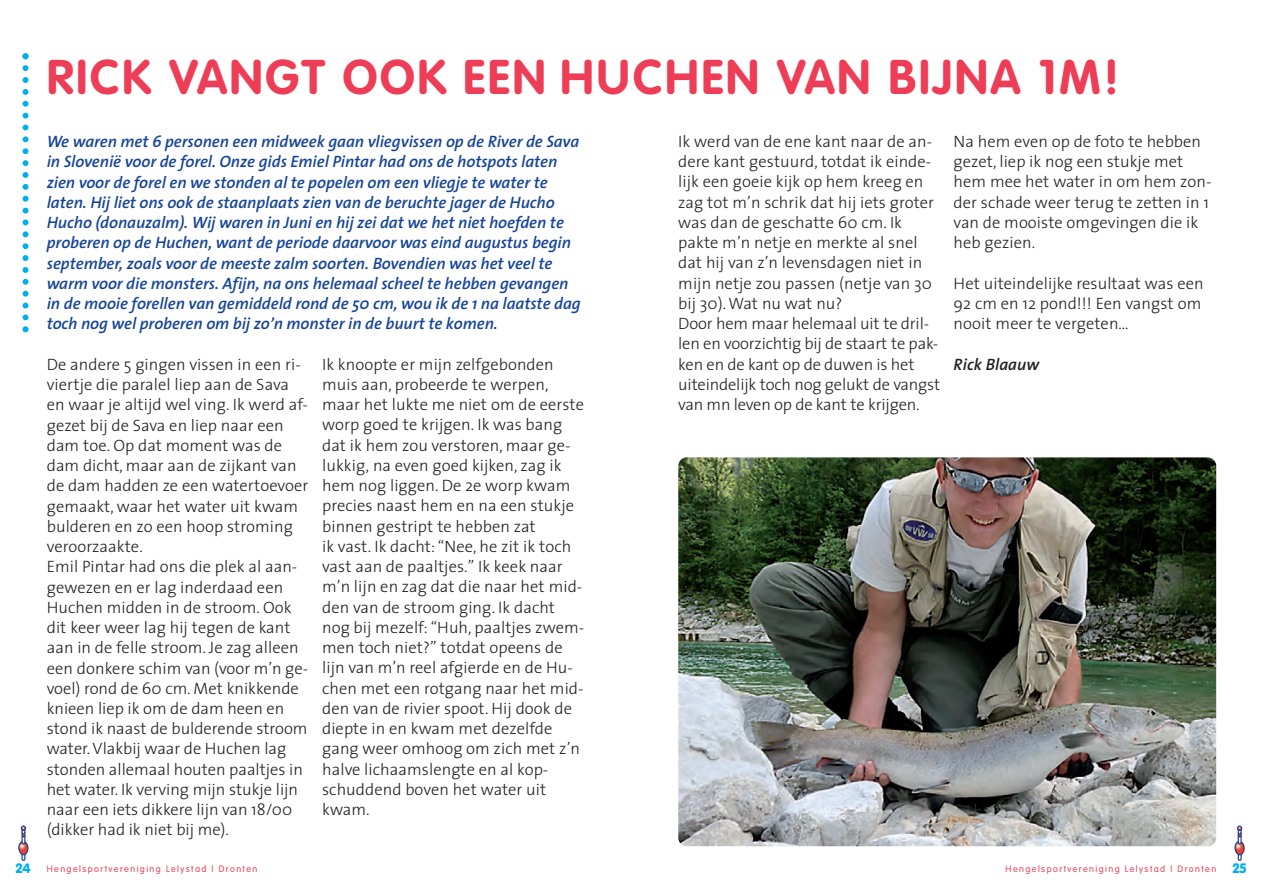
<style>
.page{position:relative;width:1263px;height:893px;background:#fff}
.page>*{position:absolute;margin:0;border:0;box-sizing:border-box;transform-origin:0 0}
.t1{font:700 48px "VAG Rounded";letter-spacing:.055em;color:#ee3d56}
.t2{font:300 16.5px/20.2px "The Sans";letter-spacing:.005em;color:#231f20}
.t3{font:italic 600 16.5px/20.2px "Thesis Sans";color:#154398}
.t4{font:italic 600 16.5px "The Sans";letter-spacing:.005em;color:#231f20}
.t5{font:300 9px "VAG Rounded";letter-spacing:.16em;color:#ee3d56}
.s1{font-weight:900;font-size:13.5px;color:#00aeef}
</style>
<div class="page">
<div style="left:1238px;top:845px;width:4px;height:16px;border:1px solid #1b3f94"></div>
<svg style="left:1235px;top:841px;width:9px;height:14px"></svg>
<div style="left:1234px;top:841px;width:11px;height:14px;border:1px solid #1b3f94;border-radius:50%"></div>
<div style="left:1238px;top:828px;width:4px;height:16px;border:1px solid #1b3f94"></div>
<svg style="left:1237px;top:825px;width:5px;height:13px"></svg>
<svg style="left:23px;top:53px;width:6px;height:279px"></svg>
<div style="left:22px;top:845px;width:3px;height:16px;border:1px solid #1b3f94"></div>
<svg style="left:19px;top:841px;width:9px;height:14px"></svg>
<div style="left:18px;top:841px;width:11px;height:14px;border:1px solid #1b3f94;border-radius:50%"></div>
<div style="left:22px;top:828px;width:3px;height:16px;border:1px solid #1b3f94"></div>
<svg style="left:21px;top:825px;width:5px;height:13px"></svg>
<img style="left:678px;top:457px;width:538px;height:389px;border-radius:9px">
<h1 class="t1" style="left:47px;top:57px;width:1074px">RICK VANGT OOK EEN HUCHEN VAN BIJNA 1M!</h1>
<p class="t3" style="left:47px;top:133px;width:535px">We waren met 6 personen een midweek gaan vliegvissen op de River de Sava in Slovenië voor de forel. Onze gids Emiel Pintar had ons de hotspots laten zien voor de forel en we stonden al te popelen om een vliegje te water te laten. Hij liet ons ook de staanplaats zien van de beruchte jager de Hucho Hucho (donauzalm). Wij waren in Juni en hij zei dat we het niet hoefden te proberen op de Huchen, want de periode daarvoor was eind augustus begin september, zoals voor de meeste zalm soorten. Bovendien was het veel te warm voor die monsters. Afijn, na ons helemaal scheel te hebben gevangen in de mooie forellen van gemiddeld rond de 50 cm, wou ik de 1 na laatste dag toch nog wel proberen om bij zo’n monster in de buurt te komen.</p>
<p class="t2" style="left:678px;top:133px;width:263px">Ik werd van de ene kant naar de an&shy;dere kant gestuurd, totdat ik einde&shy;lijk een goeie kijk op hem kreeg en zag tot m’n schrik dat hij iets groter was dan de geschatte 60 cm. Ik pakte m’n netje en merkte al snel dat hij van z’n levensdagen niet in mijn netje zou passen (netje van 30 bij 30). Wat nu wat nu?<br>Door hem maar helemaal uit te dril&shy;len en voorzichtig bij de staart te pak&shy;ken en de kant op de duwen is het uiteindelijk toch nog gelukt de vangst van mn leven op de kant te krijgen.</p>
<p class="t2" style="left:954px;top:133px;width:259px">Na hem even op de foto te hebben gezet, liep ik nog een stukje met hem mee het water in om hem zon&shy;der schade weer terug te zetten in 1 van de mooiste omgevingen die ik heb gezien.</p>
<p class="t2" style="left:954px;top:275px;width:251px">Het uiteindelijke resultaat was een<br>92 cm en 12 pond!!! Een vangst om nooit meer te vergeten…</p>
<p class="t4" style="left:954px;top:358px;width:87px">Rick Blaauw</p>
<p class="t2" style="left:47px;top:356px;width:263px">De andere 5 gingen vissen in een ri&shy;viertje die paralel liep aan de Sava en waar je altijd wel ving. Ik werd af&shy;gezet bij de Sava en liep naar een dam toe. Op dat moment was de dam dicht, maar aan de zijkant van de dam hadden ze een watertoevoer gemaakt, waar het water uit kwam bulderen en zo een hoop stroming veroorzaakte.<br>Emil Pintar had ons die plek al aan&shy;gewezen en er lag inderdaad een<br>Huchen midden in de stroom. Ook dit keer weer lag hij tegen de kant aan in de felle stroom. Je zag alleen een donkere schim van (voor m’n ge&shy;voel) rond de 60 cm. Met knikkende knieen liep ik om de dam heen en stond ik naast de bulderende stroom water. Vlakbij waar de Huchen lag stonden allemaal houten paaltjes in het water. Ik verving mijn stukje lijn naar een iets dikkere lijn van 18/00 (dikker had ik niet bij me).</p>
<p class="t2" style="left:322px;top:356px;width:264px">Ik knoopte er mijn zelfgebonden muis aan, probeerde te werpen, maar het lukte me niet om de eerste worp goed te krijgen. Ik was bang dat ik hem zou verstoren, maar ge&shy;lukkig, na even goed kijken, zag ik hem nog liggen. De 2e worp kwam precies naast hem en na een stukje binnen gestript te hebben zat<br>ik vast. Ik dacht: “Nee, he zit ik toch vast aan de paaltjes.” Ik keek naar m’n lijn en zag dat die naar het mid&shy;den van de stroom ging. Ik dacht nog bij mezelf: “Huh, paaltjes zwem&shy;men toch niet?” totdat opeens de lijn van m’n reel afgierde en de Hu&shy;chen met een rotgang naar het mid&shy;den van de rivier spoot. Hij dook de diepte in en kwam met dezelfde gang weer omhoog om zich met z’n halve lichaamslengte en al kop&shy;schuddend boven het water uit kwam.</p>
<p class="t5" style="left:16px;top:865px;width:243px"><span class="s1">24</span> Hengelsportvereniging Lelystad | Dronten</p>
<p class="t5" style="left:1005px;top:865px;width:242px">Hengelsportvereniging Lelystad | Dronten <span class="s1">25</span></p>
</div>
